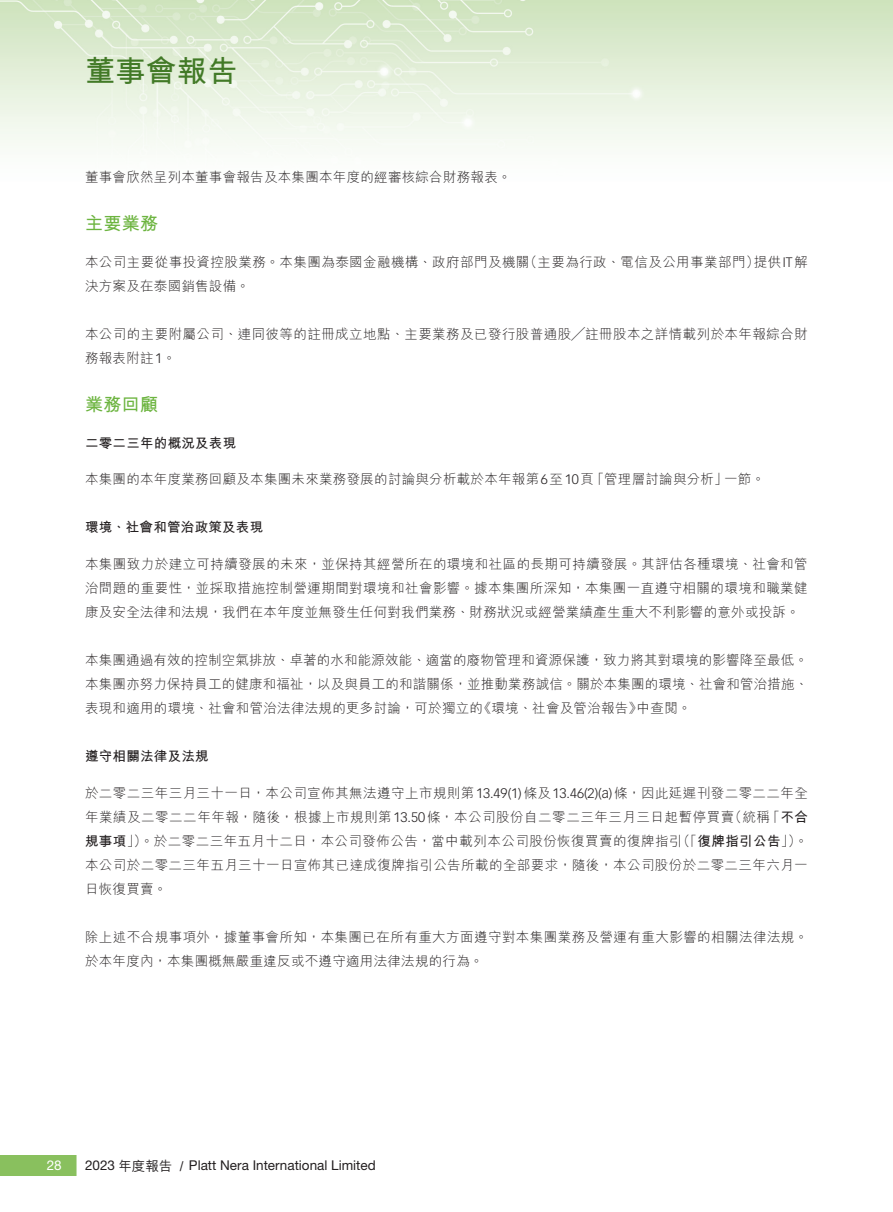
<style>
.page{position:relative;width:893px;height:1212px;background:#fff}
.page>*{position:absolute;margin:0;border:0;box-sizing:border-box;transform-origin:0 0}
.t1{font:700 30px "M Hei HK";letter-spacing:.02em;color:#427a27}
._01_H1{font:700 18px "M Hei HK";letter-spacing:.02em;color:#6cb43f}
._00_txt{font:300 13.5px/24px "M Hei HK";letter-spacing:.02em;color:#231f20}
.t2{font:13.5px "Helvetica Neue LT Std";color:#231f20}
._02_H2{font:700 13.5px "M Hei HK";letter-spacing:.02em;color:#231f20}
.t3{font:13.5px "Helvetica Neue LT Std";color:#fff}
.s1{font-family:"Vectora LT Std"}
.s2{font-weight:700}
.s3{font-family:"M Hei HK";font-weight:500}
</style>
<div class="page">
<img style="left:0;top:0;width:893px;height:148px">
<div style="left:0;top:1155px;width:77px;height:21px;background:#89c05e"></div>
<p class="t1" style="left:85px;top:49px;width:154px">董事會報告</p>
<p class="_00_txt" style="left:85px;top:165px;width:428px">董事會欣然呈列本董事會報告及本集團本年度的經審核綜合財務報表。</p>
<p class="_01_H1" style="left:85px;top:210px;width:75px">主要業務</p>
<p class="_00_txt" style="left:85px;top:250px;width:724px">本公司主要從事投資控股業務。本集團為泰國金融機構、政府部門及機關（主要為行政、電信及公用事業部門）提供<span class="s1">IT</span>解決方案及在泰國銷售設備。</p>
<p class="_00_txt" style="left:85px;top:322px;width:724px">本公司的主要附屬公司、連同彼等的註冊成立地點、主要業務及已發行股普通股╱註冊股本之詳情載列於本年報綜合財務報表附註<span class="s1">1</span>。</p>
<p class="_01_H1" style="left:85px;top:391px;width:75px">業務回顧</p>
<p class="_02_H2" style="left:85px;top:433px;width:153px">二零二三年的概況及表現</p>
<p class="_00_txt" style="left:85px;top:467px;width:681px">本集團的本年度業務回顧及本集團未來業務發展的討論與分析載於本年報第<span class="s1">6</span>至<span class="s1">10</span>頁「管理層討論與分析」一節。</p>
<p class="_02_H2" style="left:85px;top:518px;width:180px">環境、社會和管治政策及表現</p>
<p class="_00_txt" style="left:85px;top:552px;width:724px;text-align:justify">本集團致力於建立可持續發展的未來，並保持其經營所在的環境和社區的長期可持續發展。其評估各種環境、社會和管治問題的重要性，並採取措施控制營運期間對環境和社會影響。據本集團所深知，本集團一直遵守相關的環境和職業健康及安全法律和法規，我們在本年度並無發生任何對我們業務、財務狀況或經營業績產生重大不利影響的意外或投訴。</p>
<p class="_00_txt" style="left:85px;top:648px;width:725px;text-align:justify">本集團通過有效的控制空氣排放、卓著的水和能源效能、適當的廢物管理和資源保護，致力將其對環境的影響降至最低。本集團亦努力保持員工的健康和福祉，以及與員工的和諧關係，並推動業務誠信。關於本集團的環境、社會和管治措施、表現和適用的環境、社會和管治法律法規的更多討論，可於獨立的《環境、社會及管治報告》中查閱。</p>
<p class="_02_H2" style="left:85px;top:746px;width:125px">遵守相關法律及法規</p>
<p class="_00_txt" style="left:85px;top:781px;width:724px;text-align:justify">於二零二三年三月三十一日，本公司宣佈其無法遵守上市規則第<span class="s1">13.49(1)</span>條及<span class="s1">13.46(2)(a)</span>條，因此延遲刊發二零二二年全年業績及二零二二年年報，隨後，根據上市規則第<span class="s1">13.50</span>條，本公司股份自二零二三年三月三日起暫停買賣（統稱「<span class="s2">不合規事項</span>」）。於二零二三年五月十二日，本公司發佈公告，當中載列本公司股份恢復買賣的復牌指引（「<span class="s2">復牌指引公告</span>」）。本公司於二零二三年五月三十一日宣佈其已達成復牌指引公告所載的全部要求，隨後，本公司股份於二零二三年六月一日恢復買賣。</p>
<p class="_00_txt" style="left:85px;top:925px;width:724px">除上述不合規事項外，據董事會所知，本集團已在所有重大方面遵守對本集團業務及營運有重大影響的相關法律法規。於本年度內，本集團概無嚴重違反或不遵守適用法律法規的行為。</p>
<p class="t3" style="left:47px;top:1157px;width:17px">28</p>
<p class="t2" style="left:85px;top:1157px;width:292px">2023 <span class="s3">年度報告 /</span> Platt Nera International Limited</p>
</div>
